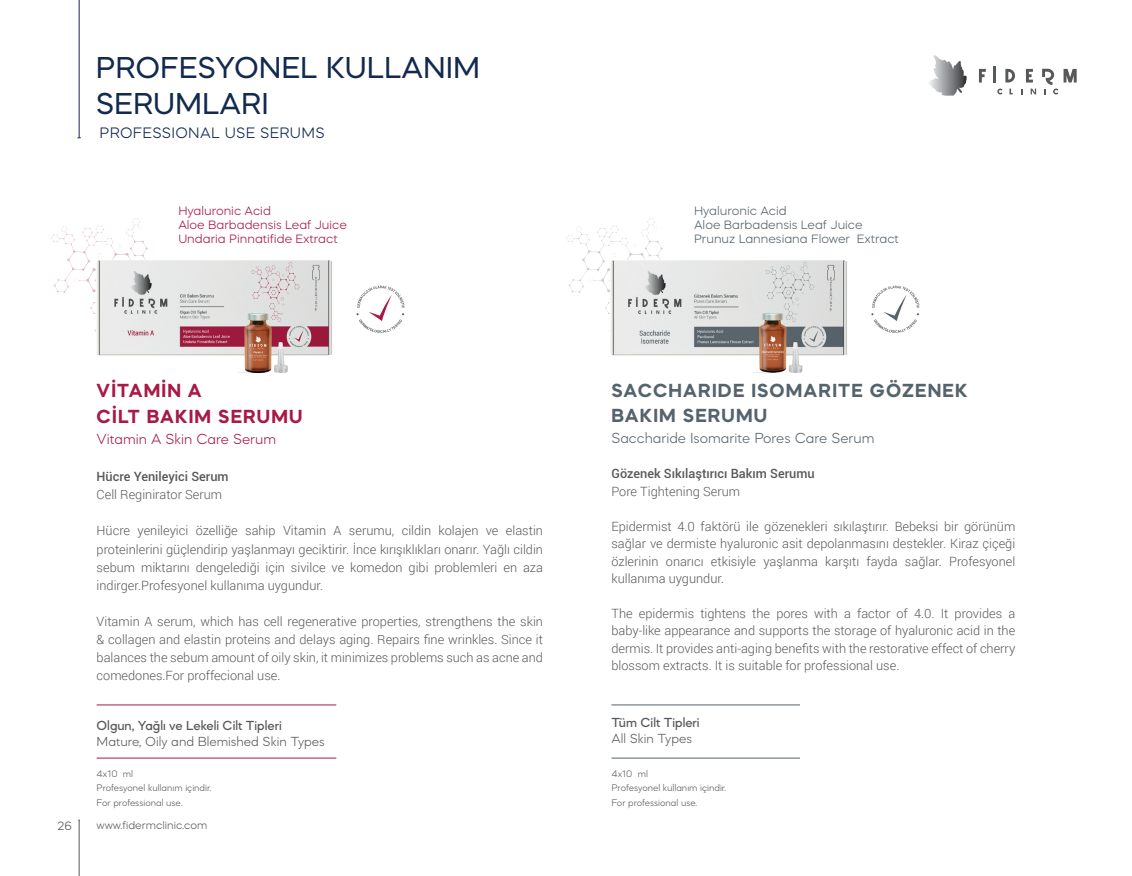
<style>
.page{position:relative;width:1132px;height:876px;background:#fff}
.page>*{position:absolute;margin:0;border:0;box-sizing:border-box;transform-origin:0 0}
.t1{font:30px/36px "Mazzard H";color:#132a4f}
.t2{font:700 19.5px/25.5px "Mazzard M";letter-spacing:.06em;color:#55636c}
.t3{font:700 19.5px/26.2px "Mazzard M";letter-spacing:.06em;color:#a81946}
.t4{font:300 15px "Mazzard M";color:#55636c}
.t5{font:300 15px "Mazzard M";color:#a81946}
.t6{font:300 15px "Mazzard H";letter-spacing:.02em;color:#132a4f}
.t7{font:500 13.5px "Mazzard M";color:#57585a}
.t8{font:300 13.5px "Mazzard M";color:#57585a}
.t9{font:300 12.75px/17.4px "Roboto";color:#57585a;text-align:justify}
.t10{font:500 12.75px "Roboto";color:#57585a}
.t11{font:300 12px/14.4px "Mazzard H";color:#55636c}
.t12{font:300 12px/14.4px "Mazzard H";color:#a81946}
.t13{font:300 12px "Mazzard H";color:#57585a}
.t14{font:300 10.5px "Mazzard H";color:#57585a}
.t15{font:300 9.75px/14.7px "Mazzard M";color:#57585a}
</style>
<div class="page">
<svg style="left:566px;top:218px;width:89px;height:75px"></svg>
<svg style="left:51px;top:218px;width:89px;height:91px"></svg>
<svg style="left:978px;top:69px;width:7px;height:14px"></svg>
<svg style="left:993px;top:66px;width:3px;height:16px"></svg>
<svg style="left:1005px;top:69px;width:9px;height:14px"></svg>
<svg style="left:1026px;top:69px;width:6px;height:14px"></svg>
<svg style="left:1063px;top:69px;width:13px;height:14px"></svg>
<svg style="left:997px;top:89px;width:5px;height:5px"></svg>
<svg style="left:1009px;top:89px;width:3px;height:5px"></svg>
<svg style="left:1042px;top:69px;width:15px;height:25px"></svg>
<svg style="left:1030px;top:89px;width:5px;height:5px"></svg>
<svg style="left:933px;top:55px;width:5px;height:24px"></svg>
<hr style="left:611px;top:705px;width:188px;height:1px;background:#55636c">
<hr style="left:97px;top:705px;width:239px;height:1px;background:#a81946">
<hr style="left:611px;top:758px;width:188px;height:1px;background:#55636c">
<hr style="left:97px;top:758px;width:239px;height:1px;background:#a81946">
<img style="left:605px;top:225px;width:242px;height:148px">
<img style="left:91px;top:225px;width:241px;height:149px">
<svg style="left:871px;top:286px;width:48px;height:47px"></svg>
<svg style="left:356px;top:286px;width:49px;height:47px"></svg>
<hr style="left:79px;top:0;width:1px;height:138px;background:#132a4f">
<hr style="left:79px;top:820px;width:1px;height:56px;background:#57585a">
<h1 class="t1" style="left:96px;top:49px;width:386px">PROFESYONEL KULLANIM<br>SERUMLARI</h1>
<p class="t6" style="left:99px;top:124px;width:226px">PROFESSIONAL USE SERUMS</p>
<p class="t12" style="left:178px;top:203px;width:170px">Hyaluronic Acid<br>Aloe Barbadensis Leaf Juice<br>Undaria Pinnatifide Extract</p>
<p class="t11" style="left:693px;top:203px;width:206px">Hyaluronic Acid<br>Aloe Barbadensis Leaf Juice<br>Prunuz Lannesiana Flower Extract</p>
<h2 class="t3" style="left:97px;top:377px;width:207px">VİTAMİN A<br>CİLT BAKIM SERUMU</h2>
<p class="t5" style="left:97px;top:430px;width:181px">Vitamin A Skin Care Serum</p>
<p class="t10" style="left:97px;top:467px;width:133px">Hücre Yenileyici Serum</p>
<p class="t9" style="left:97px;top:485px;width:127px">Cell Reginirator Serum</p>
<p class="t9" style="left:97px;top:521px;width:448px;line-height:18.1px">Hücre yenileyici özelliğe sahip Vitamin A serumu, cildin kolajen ve elastin proteinlerini güçlendirip yaşlanmayı geciktirir. İnce kırışıklıkları onarır. Yağlı cildin sebum miktarını dengelediği için sivilce ve komedon gibi problemleri en aza indirger.Profesyonel kullanıma uygundur.</p>
<p class="t9" style="left:97px;top:612px;width:448px;line-height:18.1px">Vitamin A serum, which has cell regenerative properties, strengthens the skin &amp; collagen and elastin proteins and delays aging. Repairs fine wrinkles. Since it balances the sebum amount of oily skin, it minimizes problems such as acne and comedones.For proffecional use.</p>
<h2 class="t2" style="left:611px;top:377px;width:357px">SACCHARIDE ISOMARITE GÖZENEK<br>BAKIM SERUMU</h2>
<p class="t4" style="left:611px;top:428px;width:264px">Saccharide Isomarite Pores Care Serum</p>
<p class="t10" style="left:611px;top:465px;width:205px">Gözenek Sıkılaştırıcı Bakım Serumu</p>
<p class="t9" style="left:611px;top:482px;width:130px">Pore Tightening Serum</p>
<p class="t9" style="left:611px;top:517px;width:405px">Epidermist 4.0 faktörü ile gözenekleri sıkılaştırır. Bebeksi bir görünüm sağlar ve dermiste hyaluronic asit depolanmasını destekler. Kiraz çiçeği özlerinin onarıcı etkisiyle yaşlanma karşıtı fayda sağlar. Profesyonel kullanıma uygundur.</p>
<p class="t9" style="left:611px;top:604px;width:405px">The epidermis tightens the pores with a factor of 4.0. It provides a baby-like appearance and supports the storage of hyaluronic acid in the dermis. It provides anti-aging benefits with the restorative effect of cherry blossom extracts. It is suitable for professional use.</p>
<p class="t7" style="left:97px;top:717px;width:186px">Olgun, Yağlı ve Lekeli Cilt Tipleri</p>
<p class="t8" style="left:97px;top:733px;width:230px">Mature, Oily and Blemished Skin Types</p>
<p class="t7" style="left:611px;top:714px;width:90px">Tüm Cilt Tipleri</p>
<p class="t8" style="left:611px;top:730px;width:82px">All Skin Types</p>
<p class="t15" style="left:97px;top:766px;width:116px">4x10 ml<br>Profesyonel kullanım içindir.<br>For professional use.</p>
<p class="t15" style="left:611px;top:766px;width:116px">4x10 ml<br>Profesyonel kullanım içindir.<br>For professional use.</p>
<p class="t13" style="left:58px;top:818px;width:16px">26</p>
<p class="t14" style="left:96px;top:818px;width:112px">www.fidermclinic.com</p>
</div>
